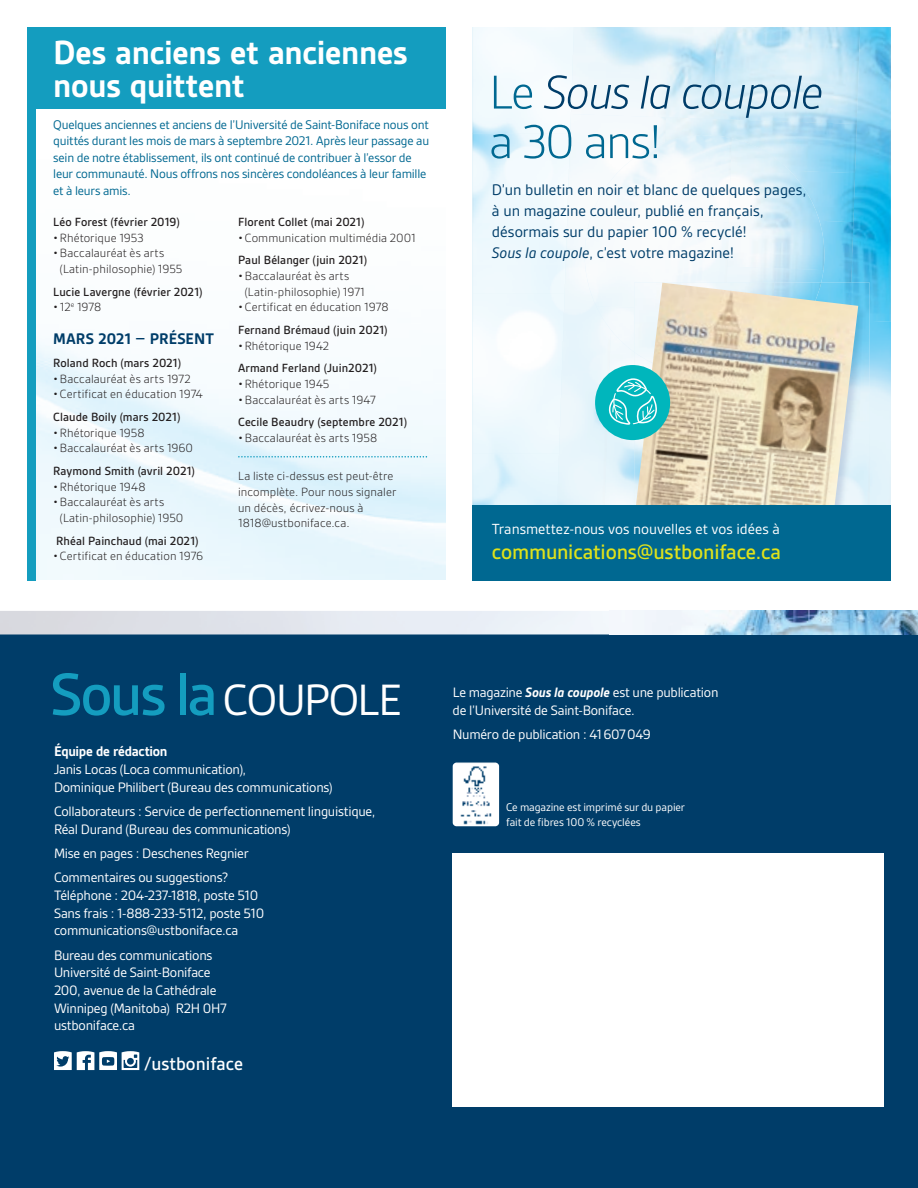
<style>
.page{position:relative;width:918px;height:1188px;background:#fff}
.page>*{position:absolute;margin:0;border:0;box-sizing:border-box;transform-origin:0 0}
.t1{font:italic 300 51px/49.5px "Gesta";letter-spacing:-.035em;color:#003d69}
.t2{font:47.1px "Gesta";letter-spacing:-.02em;color:#fff}
.t3{font:700 36px/33px "Gesta";letter-spacing:-.01em;color:#fff}
.t4{font:500 22.5px "Gesta";letter-spacing:-.01em;color:#dfe21a}
.t5{font:500 19.8px "Gesta";color:#fff}
.t6{font:16.5px/21px "Gesta";letter-spacing:-.005em;color:#003d69}
.t7{font:700 16.5px "Gesta";letter-spacing:.005em;color:#003d69}
.t8{font:15.75px "Gesta";color:#fff}
.t9{font:700 15px "Gesta";letter-spacing:-.02em;color:#fff}
.t10{font:14.7px/17.5px "Gesta";letter-spacing:-.02em;color:#fff}
.t11{font:13.5px/16.5px "Gesta";letter-spacing:-.015em;color:#006891}
.t12{font:300 12.75px/15.8px "Gesta";letter-spacing:.005em;color:#231f20}
.t13{font:500 12.75px "Gesta";letter-spacing:.005em;color:#231f20}
.t14{font:12px/15px "Gesta";letter-spacing:-.01em;color:#fff}
.s1{font-style:normal;color:#006891}
.s2{font-style:italic}
.s3{font-weight:500;font-size:64.2px;color:#149dbf}
.s4{font-weight:700;font-style:italic}
</style>
<div class="page">
<img style="left:870px;top:322px;width:21px;height:183px">
<div style="left:472px;top:27px;width:99px;height:106px;background:#f3fafe"></div>
<img style="left:571px;top:27px;width:143px;height:90px">
<img style="left:714px;top:27px;width:137px;height:90px">
<img style="left:851px;top:27px;width:40px;height:295px">
<div style="left:567px;top:114px;width:99px;height:98px;background:#f4f9fc"></div>
<img style="left:665px;top:117px;width:192px;height:56px">
<img style="left:824px;top:171px;width:31px;height:51px">
<img style="left:823px;top:221px;width:31px;height:62px">
<img style="left:605px;top:352px;width:29px;height:153px">
<div style="left:27px;top:27px;width:9px;height:553px;background:#149dbf"></div>
<div style="left:27px;top:27px;width:419px;height:81px;background:#149dbf"></div>
<div style="left:0;top:634px;width:918px;height:554px;background:#003d69"></div>
<div style="left:452px;top:854px;width:432px;height:253px;background:#fff"></div>
<img style="left:867px;top:634px;width:51px;height:1px">
<img style="left:609px;top:610px;width:309px;height:24px">
<svg style="left:54px;top:1051px;width:85px;height:19px"></svg>
<div style="left:453px;top:763px;width:46px;height:63px;background:#fff;border-radius:4px"></div>
<img style="left:460px;top:766px;width:32px;height:59px">
<svg style="left:238px;top:456px;width:189px;height:2px"></svg>
<img style="left:591px;top:135px;width:141px;height:82px">
<img style="left:727px;top:138px;width:97px;height:132px">
<img style="left:585px;top:217px;width:144px;height:91px">
<img style="left:727px;top:267px;width:96px;height:16px">
<div style="left:596px;top:306px;width:38px;height:46px;background:#f2f9fc"></div>
<img style="left:858px;top:283px;width:12px;height:136px">
<img style="left:634px;top:283px;width:224px;height:222px">
<div style="left:472px;top:505px;width:419px;height:75px;background:#006891"></div>
<div style="left:595px;top:365px;width:75px;height:75px;background:#00b6bc;border-radius:50%"></div>
<svg style="left:608px;top:378px;width:49px;height:47px"></svg>
<h3 class="t3" style="left:53px;top:36px;width:356px">Des anciens et anciennes nous quittent</h3>
<p class="t11" style="left:53px;top:116px;width:378px">Quelques anciennes et anciens de l’Université de Saint-Boniface nous ont quittés durant les mois de mars à septembre 2021. Après leur passage au sein de notre établissement, ils ont continué de contribuer à l’essor de leur communauté. Nous offrons nos sincères condoléances à leur famille et à leurs amis.</p>
<p class="t13" style="left:53px;top:214px;width:128px">Léo Forest (février 2019)</p>
<p class="t12" style="left:53px;top:229px;width:92px">• Rhétorique 1953</p>
<p class="t12" style="left:60px;top:245px;width:124px;text-indent:-7px">• Baccalauréat ès arts (Latin-philosophie) 1955</p>
<p class="t13" style="left:53px;top:284px;width:151px">Lucie Lavergne (février 2021)</p>
<p class="t12" style="left:53px;top:299px;width:50px">• 12<sup>e</sup> 1978</p>
<p class="t7" style="left:53px;top:330px;width:162px">MARS 2021 – PRÉSENT</p>
<p class="t13" style="left:53px;top:355px;width:130px">Roland Roch (mars 2021)</p>
<p class="t12" style="left:53px;top:370px;width:139px">• Baccalauréat ès arts 1972</p>
<p class="t12" style="left:53px;top:386px;width:151px">• Certificat en éducation 1974</p>
<p class="t13" style="left:53px;top:409px;width:129px">Claude Boily (mars 2021)</p>
<p class="t12" style="left:53px;top:424px;width:93px">• Rhétorique 1958</p>
<p class="t12" style="left:53px;top:440px;width:141px">• Baccalauréat ès arts 1960</p>
<p class="t13" style="left:53px;top:463px;width:143px">Raymond Smith (avril 2021)</p>
<p class="t12" style="left:53px;top:478px;width:94px">• Rhétorique 1948</p>
<p class="t12" style="left:60px;top:494px;width:125px;text-indent:-7px">• Baccalauréat ès arts (Latin-philosophie) 1950</p>
<p class="t13" style="left:56px;top:533px;width:144px">Rhéal Painchaud (mai 2021)</p>
<p class="t12" style="left:53px;top:548px;width:152px">• Certificat en éducation 1976</p>
<p class="t13" style="left:238px;top:214px;width:128px">Florent Collet (mai 2021)</p>
<p class="t12" style="left:238px;top:229px;width:179px">• Communication multimédia 2001</p>
<p class="t13" style="left:238px;top:253px;width:130px">Paul Bélanger (juin 2021)</p>
<p class="t12" style="left:245px;top:268px;width:122px;text-indent:-7px">• Baccalauréat ès arts (Latin-philosophie) 1971</p>
<p class="t12" style="left:238px;top:299px;width:152px">• Certificat en éducation 1978</p>
<p class="t13" style="left:238px;top:322px;width:151px">Fernand Brémaud (juin 2021)</p>
<p class="t12" style="left:238px;top:337px;width:93px">• Rhétorique 1942</p>
<p class="t13" style="left:238px;top:361px;width:140px">Armand Ferland (Juin2021)</p>
<p class="t12" style="left:238px;top:376px;width:93px">• Rhétorique 1945</p>
<p class="t12" style="left:238px;top:391px;width:139px">• Baccalauréat ès arts 1947</p>
<p class="t13" style="left:238px;top:415px;width:170px">Cecile Beaudry (septembre 2021)</p>
<p class="t12" style="left:238px;top:430px;width:141px">• Baccalauréat ès arts 1958</p>
<p class="t12" style="left:238px;top:468px;width:160px">La liste ci-dessus est peut-être incomplète. Pour nous signaler un décès, écrivez-nous à<br>1818@ustboniface.ca.</p>
<h1 class="t1" style="left:489px;top:67px;width:336px"><span class="s1">Le</span> Sous la coupole <span class="s1">a 30 ans!</span></h1>
<p class="t6" style="left:492px;top:179px;width:316px">D’un bulletin en noir et blanc de quelques pages, à un magazine couleur, publié en français, désormais sur du papier 100 % recyclé!<br><span class="s2">Sous la coupole</span>, c’est votre magazine!</p>
<p class="t8" style="left:492px;top:520px;width:289px">Transmettez-nous vos nouvelles et vos idées à</p>
<h3 class="t4" style="left:492px;top:539px;width:291px">communications@ustboniface.ca</h3>
<h2 class="t2" style="left:50px;top:673px;width:353px"><span class="s3">Sous la</span>COUPOLE</h2>
<p class="t9" style="left:54px;top:743px;width:115px">Équipe de rédaction</p>
<p class="t10" style="left:54px;top:760px;width:280px">Janis Locas (Loca communication),<br>Dominique Philibert (Bureau des communications)</p>
<p class="t10" style="left:54px;top:802px;width:323px">Collaborateurs : Service de perfectionnement linguistique,<br>Réal Durand (Bureau des communications)</p>
<p class="t10" style="left:54px;top:841px;width:196px;line-height:24.5px">Mise en pages : Deschenes Regnier<br>Commentaires ou suggestions?</p>
<p class="t10" style="left:54px;top:886px;width:212px">Téléphone : 204-237-1818, poste 510<br>Sans frais : 1-888-233-5112, poste 510 communications@ustboniface.ca</p>
<p class="t10" style="left:54px;top:946px;width:174px">Bureau des communications<br>Université de Saint-Boniface<br>200, avenue de la Cathédrale<br>Winnipeg (Manitoba) R2H 0H7 ustboniface.ca</p>
<h3 class="t5" style="left:144px;top:1052px;width:101px">/ustboniface</h3>
<p class="t10" style="left:453px;top:684px;width:267px">Le magazine <span class="s4">Sous la coupole</span> est une publication de l’Université de Saint-Boniface.</p>
<p class="t10" style="left:453px;top:726px;width:200px">Numéro de publication : 41 607 049</p>
<p class="t14" style="left:506px;top:800px;width:180px">Ce magazine est imprimé sur du papier fait de fibres 100 % recyclées</p>
</div>
